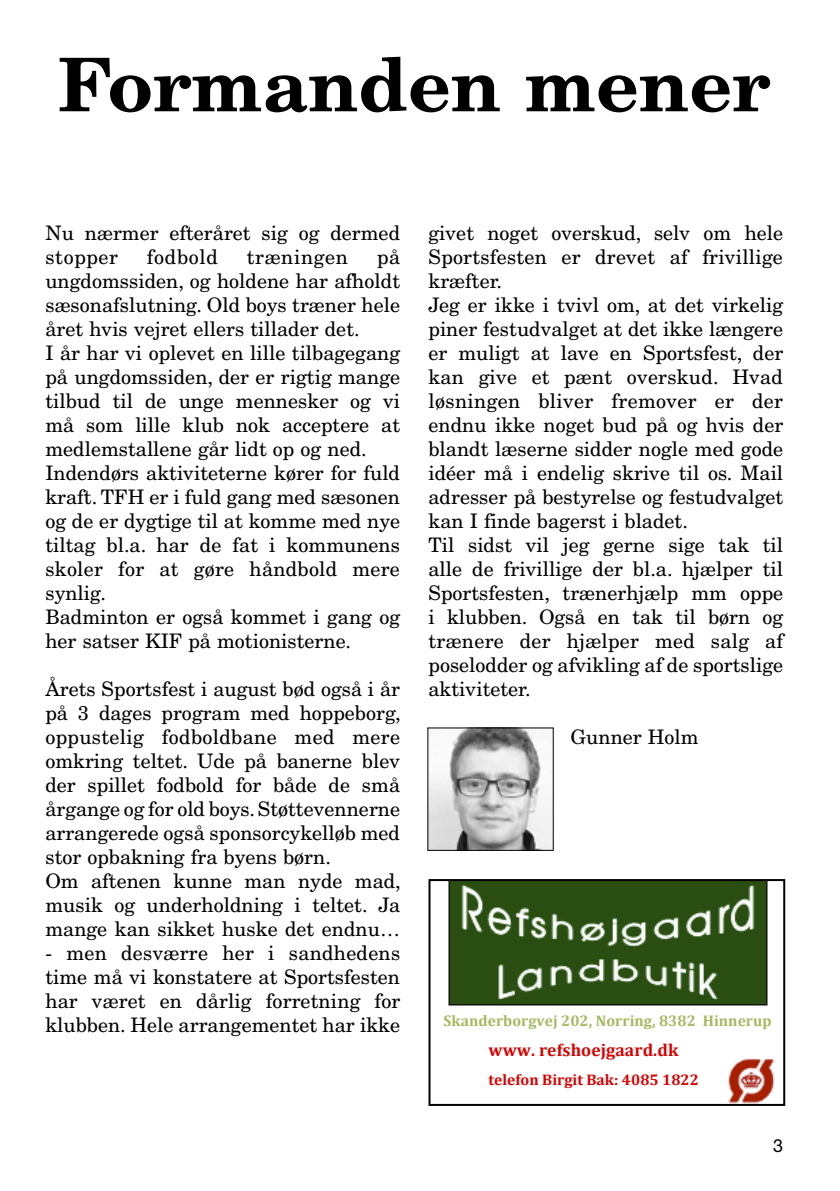
<style>
.page{position:relative;width:840px;height:1191px;background:#fff}
.page>*{position:absolute;margin:0;border:0;box-sizing:border-box;transform-origin:0 0}
.t1{font:700 74px "New Century Schlbk LT Std";color:#000}
.t2{font:20px/24px "New Century Schlbk LT Std";color:#000}
.t3{font:20px "New Century Schlbk LT Std";letter-spacing:.03em;color:#000}
.t4{font:18px "Helvetica Neue LT Std";color:#000}
.t5{font:700 17.6px "Cambria";letter-spacing:.005em;color:#db0100}
.t6{font:700 15.4px "Cambria";letter-spacing:.005em;color:#a3ba60}
.t7{font:700 15.4px "Cambria";letter-spacing:.005em;color:#db0100}
</style>
<div class="page">
<img style="left:448px;top:882px;width:319px;height:124px">
<img style="left:727px;top:1058px;width:47px;height:45px">
<div style="left:428px;top:879px;width:356px;height:227px;border:2px solid #000"></div>
<img style="left:429px;top:729px;width:122px;height:119px">
<h1 class="t1" style="left:58px;top:38px;width:713px">Formanden mener</h1>
<p class="t2" style="left:45px;top:221px;width:356px">Nu nærmer efteråret sig og dermed stopper</p>
<p class="t3" style="left:147px;top:245px;width:72px">fodbold</p>
<p class="t3" style="left:246px;top:245px;width:103px">træningen</p>
<p class="t2" style="left:45px;top:245px;width:356px;text-indent:331px">på ungdomssiden, og holdene har afholdt sæsonafslutning. Old boys træner hele året hvis vejret ellers tillader det.<br>I år har vi oplevet en lille tilbagegang på ungdomssiden, der er rigtig mange tilbud til de unge mennesker og vi må som lille klub nok acceptere at medlemstallene går lidt op og ned.<br>Indendørs aktiviteterne kører for fuld kraft. TFH er i fuld gang med sæsonen og de er dygtige til at komme med nye tiltag bl.a. har de fat i kommunens skoler for at gøre håndbold mere synlig.<br>Badminton er også kommet i gang og her satser KIF på motionisterne.</p>
<p class="t2" style="left:45px;top:677px;width:357px">Årets Sportsfest i august bød også i år på 3 dages program med hoppeborg, oppustelig fodboldbane med mere omkring teltet. Ude på banerne blev der spillet fodbold for både de små årgange og for old boys. Støttevennerne arrangerede også sponsorcykelløb med stor opbakning fra byens børn.<br>Om aftenen kunne man nyde mad, musik og underholdning i teltet. Ja mange kan sikket huske det endnu…</p>
<p class="t2" style="left:45px;top:941px;width:356px;text-align:justify">- men desværre her i sandhedens time må vi konstatere at Sportsfesten har været en dårlig forretning for klubben. Hele arrangementet har ikke</p>
<p class="t2" style="left:428px;top:221px;width:356px">givet noget overskud, selv om hele<br>Sportsfesten er drevet af frivillige kræfter.<br>Jeg er ikke i tvivl om, at det virkelig piner festudvalget at det ikke længere er muligt at lave en Sportsfest, der kan give et pænt overskud. Hvad løsningen bliver fremover er der endnu ikke noget bud på og hvis der blandt læserne sidder nogle med gode idéer må i endelig skrive til os. Mail adresser på bestyrelse og festudvalget kan I finde bagerst i bladet.<br>Til sidst vil jeg gerne sige tak til alle de frivillige der bl.a. hjælper til<br>Sportsfesten, trænerhjælp mm oppe i klubben. Også en tak til børn og trænere der hjælper med salg af poselodder og afvikling af de sportslige aktiviteter.</p>
<p class="t2" style="left:570px;top:725px;width:129px">Gunner Holm</p>
<p class="t6" style="left:443px;top:1011px;width:329px">Skanderborgvej 202, Norring, 8382 Hinnerup</p>
<p class="t5" style="left:488px;top:1038px;width:191px">www. refshoejgaard.dk</p>
<p class="t7" style="left:488px;top:1070px;width:212px">telefon Birgit Bak: 4085 1822</p>
<p class="t4" style="left:772px;top:1135px;width:12px">3</p>
</div>
